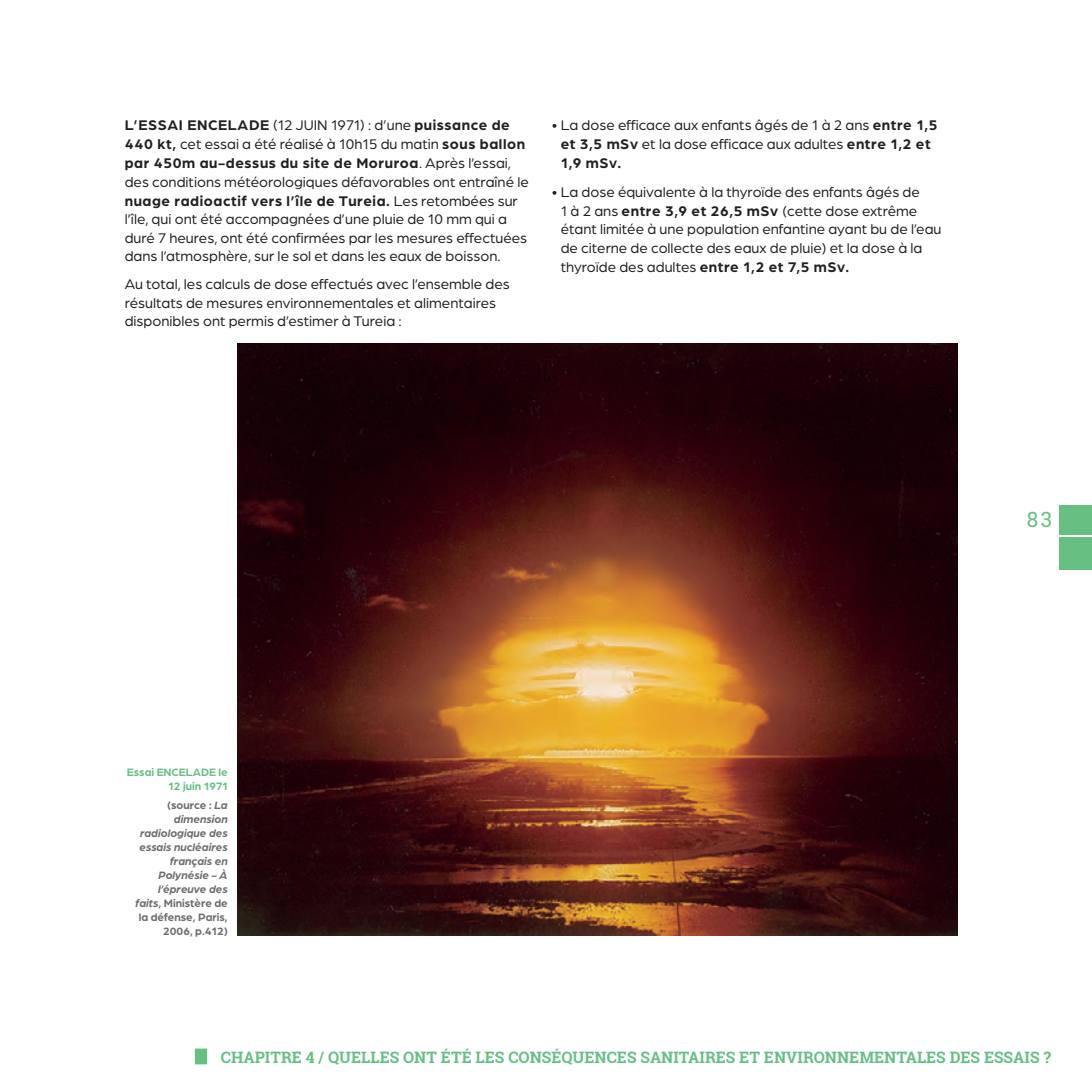
<style>
.page{position:relative;width:1092px;height:1092px;background:#fff}
.page>*{position:absolute;margin:0;border:0;box-sizing:border-box;transform-origin:0 0}
.t1{font:21px "Roboto Slab";color:#67c082}
.t2{font:700 15.75px "Roboto Slab";color:#67c082}
.t3{font:14.88px/18.7px "Arboria";color:#231f20}
.t4{font:italic 700 11.38px/14px "Arboria";color:#6c6d70;text-align:right}
.t5{font:700 11.38px/14px "Arboria";color:#67c082;text-align:right}
.s1{font-weight:700}
.s2{font-style:normal}
</style>
<div class="page">
<div style="left:195px;top:1048px;width:12px;height:16px;background:#67c082"></div>
<img style="left:238px;top:343px;width:719px;height:592px">
<div style="left:1059px;top:537px;width:32px;height:33px;background:#67c082"></div>
<div style="left:1059px;top:505px;width:32px;height:30px;background:#67c082"></div>
<p class="t3" style="left:125px;top:115px;width:405px"><span class="s1">L’ESSAI ENCELADE</span> (12 JUIN 1971) : d’une <span class="s1">puissance de 440 kt,</span> cet essai a été réalisé à 10h15 du matin <span class="s1">sous ballon par 450m au-dessus du site de Moruroa</span>. Après l’essai, des conditions météorologiques défavorables ont entraîné le <span class="s1">nuage radioactif vers l’île de Tureia.</span> Les retombées sur l’île, qui ont été accompagnées d’une pluie de 10 mm qui a duré 7 heures, ont été confirmées par les mesures effectuées dans l’atmosphère, sur le sol et dans les eaux de boisson.</p>
<p class="t3" style="left:125px;top:274px;width:386px">Au total, les calculs de dose effectués avec l’ensemble des résultats de mesures environnementales et alimentaires disponibles ont permis d’estimer à Tureia :</p>
<p class="t3" style="left:560px;top:114px;width:378px;line-height:19.2px;text-indent:-9px">• La dose efficace aux enfants âgés de 1 à 2 ans <span class="s1">entre 1,5 et 3,5 mSv</span> et la dose efficace aux adultes <span class="s1">entre 1,2 et<br>1,9 mSv.</span></p>
<p class="t3" style="left:560px;top:181px;width:382px;text-indent:-9px">• La dose équivalente à la thyroïde des enfants âgés de<br>1 à 2 ans <span class="s1">entre 3,9 et 26,5 mSv</span> (cette dose extrême étant limitée à une population enfantine ayant bu de l’eau de citerne de collecte des eaux de pluie) et la dose à la thyroïde des adultes <span class="s1">entre 1,2 et 7,5 mSv.</span></p>
<h1 class="t1" style="left:1026px;top:505px;width:27px">83</h1>
<p class="t5" style="left:127px;top:764px;width:102px">Essai ENCELADE le<br>12 juin 1971</p>
<p class="t4" style="left:135px;top:797px;width:94px"><span class="s2">(source :</span> La dimension radiologique des essais nucléaires français en<br>Polynésie - À l’épreuve des faits<span class="s2">, Ministère de la défense, Paris,<br>2006, p.412)</span></p>
<p class="t2" style="left:221px;top:1045px;width:831px">CHAPITRE 4 / QUELLES ONT ÉTÉ LES CONSÉQUENCES SANITAIRES ET ENVIRONNEMENTALES DES ESSAIS ?</p>
</div>
